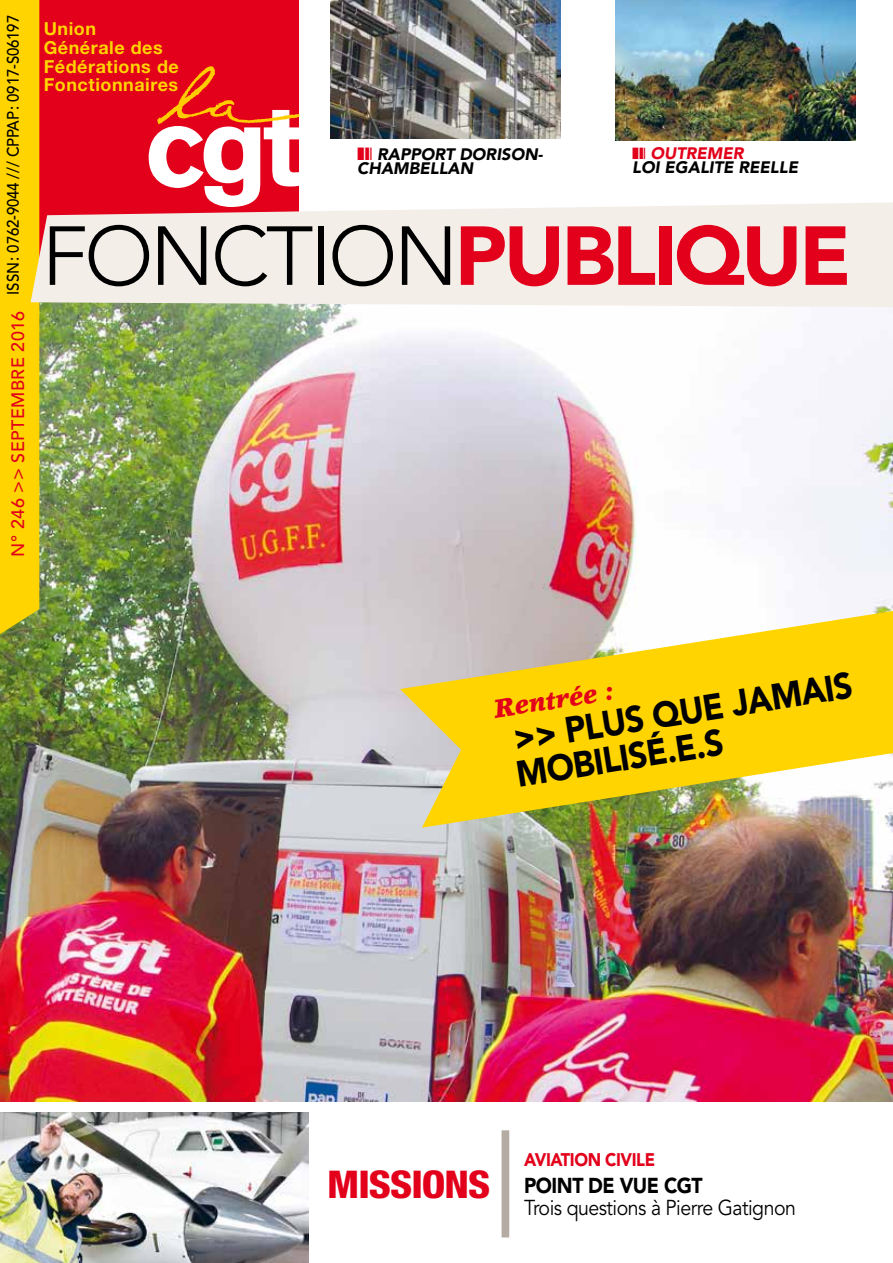
<style>
.page{position:relative;width:893px;height:1263px;background:#fff}
.page>*{position:absolute;margin:0;border:0;box-sizing:border-box;transform-origin:0 0}
.t1{font:300 82.65px "Avenir LT Std";letter-spacing:-.04em;color:#000}
.t2{font:800 condensed 38.25px "Helvetica Neue LT Std";letter-spacing:-.025em;color:#e2001a;scale:1.08 1}
.t3{font:900 36.3px/36px "Avenir LT Std";color:#000;scale:.91 1}
.t4{font:italic 900 25.5px "Lino Letter Std";color:#e2001a}
.t5{font:21.45px "Avenir LT Std";letter-spacing:-.025em;color:#000;scale:.91 1}
.t6{font:900 21.45px "Avenir LT Std";letter-spacing:-.025em;color:#000;scale:.91 1}
.t7{font:900 18.15px "Avenir LT Std";letter-spacing:-.025em;color:#e2001a;scale:.91 1}
.t8{font:700 18px/18.6px "Helvetica Neue LT Std";letter-spacing:.03em;color:#ffd400}
.t9{font:500 17.85px "Avenir LT Std";letter-spacing:.025em;color:#e2001a}
.t10{font:italic 900 16.5px/14.2px "Avenir LT Std";color:#000}
.t11{font:500 16.5px "Avenir LT Std";letter-spacing:-.01em;color:#000;scale:.91 1}
.t12{font:italic 900 16.5px "Avenir LT Std";color:#e2001a}
.s1{font-weight:900;color:#e2001a}
</style>
<div class="page">
<img style="left:0;top:307px;width:893px;height:794px">
<img style="left:0;top:1112px;width:308px;height:151px">
<div style="left:0;top:0;width:299px;height:300px;background:#e2001a"></div>
<img style="left:331px;top:0;width:230px;height:139px">
<img style="left:615px;top:0;width:240px;height:140px">
<svg style="left:149px;top:66px;width:150px;height:136px"></svg>
<div style="left:502px;top:1130px;width:7px;height:107px;background:#b4aba2"></div>
<div style="left:0;top:0;width:39px;height:634px;background:#ffd400"></div>
<svg style="left:31px;top:202px;width:862px;height:105px;fill:#f4eee9"></svg>
<svg style="left:400px;top:611px;width:493px;height:217px;fill:#ffd400"></svg>
<p class="t11" style="left:4px;top:295px;width:309px;rotate:-90deg">ISSN: 0762-9044 /// CPPAP: 0917-S06197</p>
<p class="t9" style="left:8px;top:557px;width:248px;rotate:-90deg">N° 246 &gt;&gt; SEPTEMBRE 2016</p>
<p class="t8" style="left:44px;top:19px;width:137px">Union<br>Générale des<br>Fédérations de<br>Fonctionnaires</p>
<p class="t10" style="left:357px;top:147px;width:187px;text-indent:20px">RAPPORT DORISON-<br>CHAMBELLAN</p>
<p class="t12" style="left:650px;top:143px;width:95px">OUTREMER</p>
<p class="t10" style="left:632px;top:160px;width:167px">LOI EGALITE REELLE</p>
<h1 class="t1" style="left:42px;top:208px;width:811px">FONCTION<span class="s1">PUBLIQUE</span></h1>
<h3 class="t3" style="left:508px;top:721px;width:381px;rotate:-9deg">&gt;&gt; PLUS QUE JAMAIS<br>MOBILISÉ.E.S</h3>
<h3 class="t4" style="left:492px;top:694px;width:122px;rotate:-9deg">Rentrée :</h3>
<h2 class="t2" style="left:327px;top:1160px;width:152px">MISSIONS</h2>
<p class="t7" style="left:524px;top:1149px;width:145px">AVIATION CIVILE</p>
<p class="t6" style="left:524px;top:1172px;width:198px">POINT DE VUE CGT</p>
<p class="t5" style="left:524px;top:1195px;width:300px">Trois questions à Pierre Gatignon</p>
</div>
